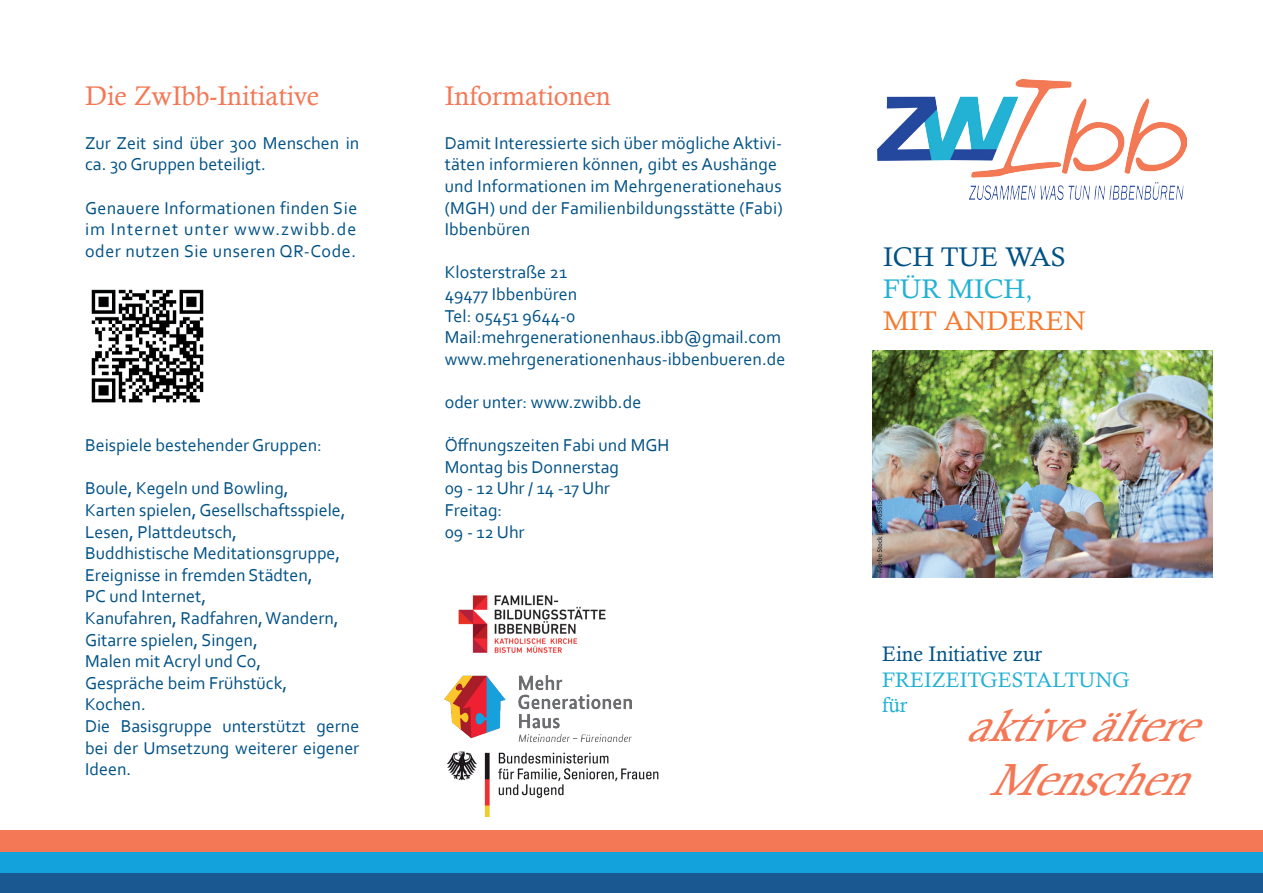
<style>
.page{position:relative;width:1263px;height:893px;background:#fff}
.page>*{position:absolute;margin:0;border:0;box-sizing:border-box;transform-origin:0 0}
.t1{font:italic 45px/54px "Calisto";color:#f47855;text-align:center}
.t2{font:27px "Calisto";color:#f47855}
.t3{font:27px "Calisto";color:#f4792c}
.t4{font:27px "Calisto";color:#005186}
.t5{font:27px "Calisto";color:#23b1d4}
.t6{font:21px/25.2px "Calisto";color:#23b1d4}
.t7{font:21px "Calisto";color:#005186}
.t8{font:18px/21.6px "Corbel";color:#005186}
</style>
<div class="page">
<div style="left:0;top:873px;width:1263px;height:20px;background:#195890"></div>
<div style="left:0;top:851px;width:1263px;height:22px;background:#14a2dc"></div>
<div style="left:0;top:830px;width:1263px;height:21px;background:#f47855"></div>
<img style="left:445px;top:675px;width:186px;height:66px">
<img style="left:458px;top:595px;width:148px;height:58px">
<img style="left:872px;top:351px;width:340px;height:226px">
<img style="left:877px;top:80px;width:309px;height:120px">
<img style="left:447px;top:751px;width:212px;height:65px">
<img style="left:91px;top:289px;width:113px;height:114px">
<h2 class="t2" style="left:85px;top:81px;width:235px">Die ZwIbb-Initiative</h2>
<h2 class="t2" style="left:445px;top:81px;width:168px">Informationen</h2>
<p class="t8" style="left:85px;top:132px;width:276px">Zur Zeit sind über 300 Menschen in ca. 30 Gruppen beteiligt.</p>
<p class="t8" style="left:85px;top:196px;width:274px;text-align:justify">Genauere Informationen finden Sie im Internet unter www.zwibb.de oder nutzen Sie unseren QR-Code.</p>
<p class="t8" style="left:85px;top:434px;width:238px">Beispiele bestehender Gruppen:</p>
<p class="t8" style="left:85px;top:477px;width:276px">Boule, Kegeln und Bowling,<br>Karten spielen, Gesellschaftsspiele,<br>Lesen, Plattdeutsch,<br>Buddhistische Meditationsgruppe,<br>Ereignisse in fremden Städten,<br>PC und Internet,<br>Kanufahren, Radfahren, Wandern,<br>Gitarre spielen, Singen,<br>Malen mit Acryl und Co,<br>Gespräche beim Frühstück,<br>Kochen.<br>Die Basisgruppe unterstützt gerne bei der Umsetzung weiterer eigener<br>Ideen.</p>
<p class="t8" style="left:445px;top:132px;width:340px">Damit Interessierte sich über mögliche Aktivi&shy;täten informieren können, gibt es Aushänge und Informationen im Mehrgenerationehaus (MGH) und der Familienbildungsstätte (Fabi)<br>Ibbenbüren</p>
<p class="t8" style="left:445px;top:261px;width:342px">Klosterstraße 21<br>49477 Ibbenbüren<br>Tel: 05451 9644-0<br>Mail:mehrgenerationenhaus.ibb@gmail.com www.mehrgenerationenhaus-ibbenbueren.de</p>
<p class="t8" style="left:445px;top:391px;width:198px">oder unter: www.zwibb.de</p>
<p class="t8" style="left:445px;top:434px;width:226px">Öffnungszeiten Fabi und MGH<br>Montag bis Donnerstag<br>09 - 12 Uhr / 14 -17 Uhr<br>Freitag:<br>09 - 12 Uhr</p>
<h2 class="t4" style="left:883px;top:241px;width:184px">ICH TUE WAS</h2>
<h2 class="t5" style="left:883px;top:273px;width:151px">FÜR MICH,</h2>
<h2 class="t3" style="left:883px;top:305px;width:204px">MIT ANDEREN</h2>
<p class="t7" style="left:882px;top:642px;width:161px">Eine Initiative zur</p>
<p class="t6" style="left:882px;top:667px;width:249px">FREIZEITGESTALTUNG für</p>
<h1 class="t1" style="left:965px;top:698px;width:259px">aktiveältere<br>Menschen</h1>
</div>
